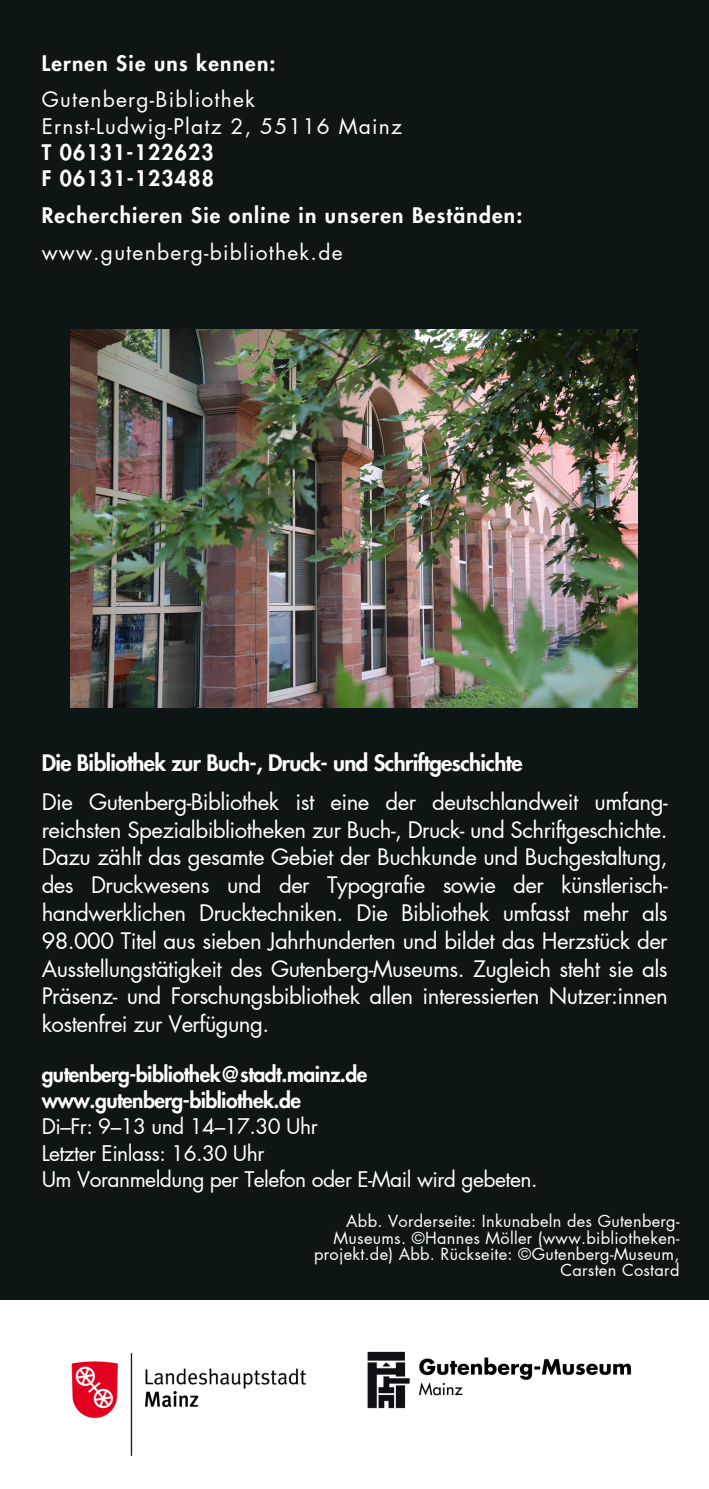
<style>
.page{position:relative;width:709px;height:1489px;background:#0d1615}
.page>*{position:absolute;margin:0;border:0;box-sizing:border-box;transform-origin:0 0}
.t1{font:22.25px/27.8px "Futura LT Pro";letter-spacing:-.025em;color:#fff}
.t2{font:21px/26.2px "Futura LT Pro";letter-spacing:-.025em;color:#fff}
.t3{font:21px/26.2px "Futura LT Pro";letter-spacing:.06em;color:#fff}
.t4{font:800 21px/36.8px "Futura LT Pro";letter-spacing:.06em;color:#fff}
.t5{font:16.25px/16.2px "Futura LT Pro";letter-spacing:.015em;color:#fff;text-align:right}
.s1{font-weight:800}
.s2{font-weight:400}
</style>
<div class="page">
<div style="left:0;top:1300px;width:708px;height:189px;background:#fff"></div>
<img style="left:367px;top:1351px;width:265px;height:58px">
<img style="left:71px;top:329px;width:566px;height:379px">
<img style="left:71px;top:1352px;width:236px;height:105px">
<h1 class="t3" style="left:42px;top:45px;width:235px;line-height:36.8px"><span class="s1">Lernen Sie uns kennen:<br></span>Gutenberg-Bibliothek</h1>
<h1 class="t3" style="left:42px;top:114px;width:362px">Ernst-Ludwig-Platz 2, 55116 Mainz<br><span class="s1">T 06131-122623<br>F 06131-123488</span></h1>
<h1 class="t4" style="left:42px;top:198px;width:482px">Recherchieren Sie online in unseren Beständen: <span class="s2">www.gutenberg-bibliothek.de</span></h1>
<h1 class="t1" style="left:42px;top:744px;width:627px;line-height:39px"><span class="s1">Die Bibliothek zur Buch-, Druck- und Schriftgeschichte<br></span>Die Gutenberg-Bibliothek ist eine der deutschlandweit umfang-</h1>
<h1 class="t1" style="left:42px;top:816px;width:627px;text-align:justify">reichsten Spezialbibliotheken zur Buch-, Druck- und Schriftgeschichte.<br>Dazu zählt das gesamte Gebiet der Buchkunde und Buchgestaltung, des Druckwesens und der Typografie sowie der künstlerisch&shy;handwerklichen Drucktechniken. Die Bibliothek umfasst mehr als 98.000 Titel aus sieben Jahrhunderten und bildet das Herzstück der Ausstellungstätigkeit des Gutenberg-Museums. Zugleich steht sie als Präsenz- und Forschungsbibliothek allen interessierten Nutzer:innen kostenfrei zur Verfügung.</h1>
<p class="t2" style="left:42px;top:1062px;width:497px"><span class="s1">gutenberg-bibliothek@stadt.mainz.de www.gutenberg-bibliothek.de<br></span>Di–Fr: 9–13 und 14–17.30 Uhr<br>Letzter Einlass: 16.30 Uhr<br>Um Voranmeldung per Telefon oder E-Mail wird gebeten.</p>
<h1 class="t5" style="left:314px;top:1214px;width:367px">Abb. Vorderseite: Inkunabeln des Gutenberg-Museums. ©Hannes Möller (www.bibliotheken&shy;projekt.de) Abb. Rückseite: ©Gutenberg-Museum, Carsten Costard</h1>
</div>
